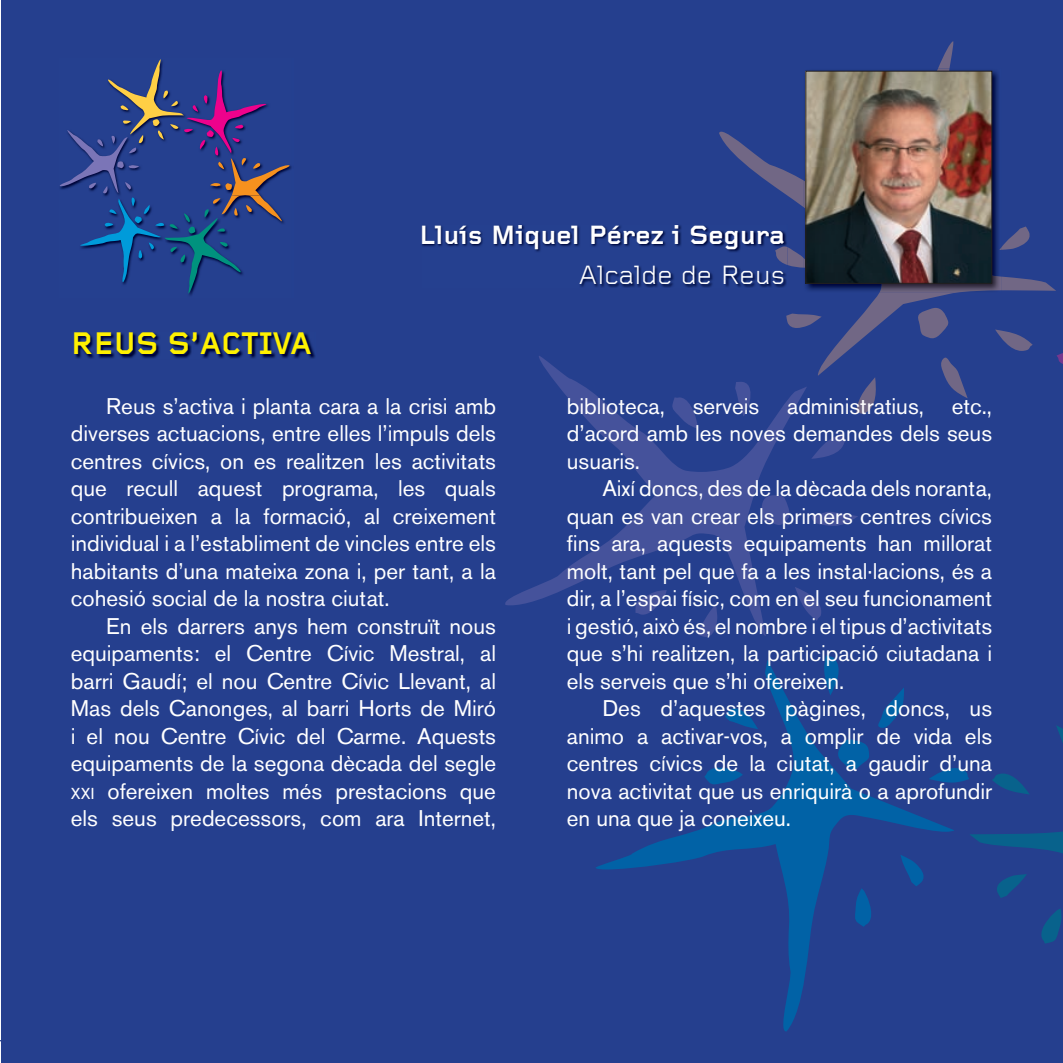
<style>
.page{position:relative;width:1063px;height:1063px;background:#fff}
.page>*{position:absolute;margin:0;border:0;box-sizing:border-box;transform-origin:0 0}
.t1{font:700 32.5px "Foundry Gridnik";color:#fff101}
.t2{font:700 27.5px "Foundry Gridnik";color:#fff}
.t3{font:27.5px "Foundry Gridnik";color:#fff}
.t4{font:22.5px/27.5px "Akzidenz Grotesk BE";color:#fff;text-align:justify}
.s1{font-size:15.75px}
</style>
<div class="page">
<hr style="left:0;top:1040px;width:780px;height:1px;background:#253f8e">
<div style="left:1px;top:0;width:1062px;height:1063px;background:#253f8e"></div>
<svg style="left:970px;top:725px;width:93px;height:219px"></svg>
<svg style="left:719px;top:41px;width:337px;height:373px"></svg>
<svg style="left:1057px;top:353px;width:6px;height:11px"></svg>
<svg style="left:505px;top:356px;width:353px;height:281px"></svg>
<svg style="left:596px;top:655px;width:373px;height:377px"></svg>
<svg style="left:60px;top:59px;width:230px;height:235px"></svg>
<img style="left:803px;top:68px;width:198px;height:225px">
<img style="left:808px;top:73px;width:182px;height:209px">
<div style="left:806px;top:71px;width:186px;height:213px;border:1px solid #231f20"></div>
<img style="left:422px;top:224px;width:366px;height:64px">
<img style="left:775px;top:246px;width:13px;height:19px">
<img style="left:75px;top:333px;width:240px;height:26px">
<h1 class="t1" style="left:71px;top:326px;width:243px">REUS S’ACTIVA</h1>
<p class="t2" style="left:419px;top:220px;width:367px">Lluís Miquel Pérez i Segura</p>
<p class="t3" style="left:579px;top:260px;width:208px">Alcalde de Reus</p>
<p class="t4" style="left:71px;top:392px;width:427px;text-indent:35px">Reus s’activa i planta cara a la crisi amb diverses actuacions, entre elles l’impuls dels centres cívics, on es realitzen les activitats que recull aquest programa, les quals contribueixen a la formació, al creixement individual i a l’establiment de vincles entre els habitants d’una mateixa zona i, per tant, a la cohesió social de la nostra ciutat.</p>
<p class="t4" style="left:71px;top:612px;width:427px;text-indent:35px">En els darrers anys hem construït nous equipaments: el Centre Cívic Mestral, al barri Gaudí; el nou Centre Cívic Llevant, al Mas dels Canonges, al barri Horts de Miró i el nou Centre Cívic del Carme. Aquests equipaments de la segona dècada del segle <span class="s1">XXI</span> ofereixen moltes més prestacions que els seus predecessors, com ara Internet,</p>
<p class="t4" style="left:567px;top:392px;width:427px">biblioteca, serveis administratius, etc., d’acord amb les noves demandes dels seus usuaris.</p>
<p class="t4" style="left:567px;top:475px;width:427px;text-indent:35px">Així doncs, des de la dècada dels noranta, quan es van crear els primers centres cívics fins ara, aquests equipaments han millorat molt, tant pel que fa a les instal·lacions, és a dir, a l’espai físic, com en el seu funcionament i gestió, això és, el nombre i el tipus d’activitats que s’hi realitzen, la participació ciutadana i els serveis que s’hi ofereixen.</p>
<p class="t4" style="left:567px;top:695px;width:427px;text-indent:35px">Des d’aquestes pàgines, doncs, us animo a activar-vos, a omplir de vida els centres cívics de la ciutat, a gaudir d’una nova activitat que us enriquirà o a aprofundir en una que ja coneixeu.</p>
</div>
